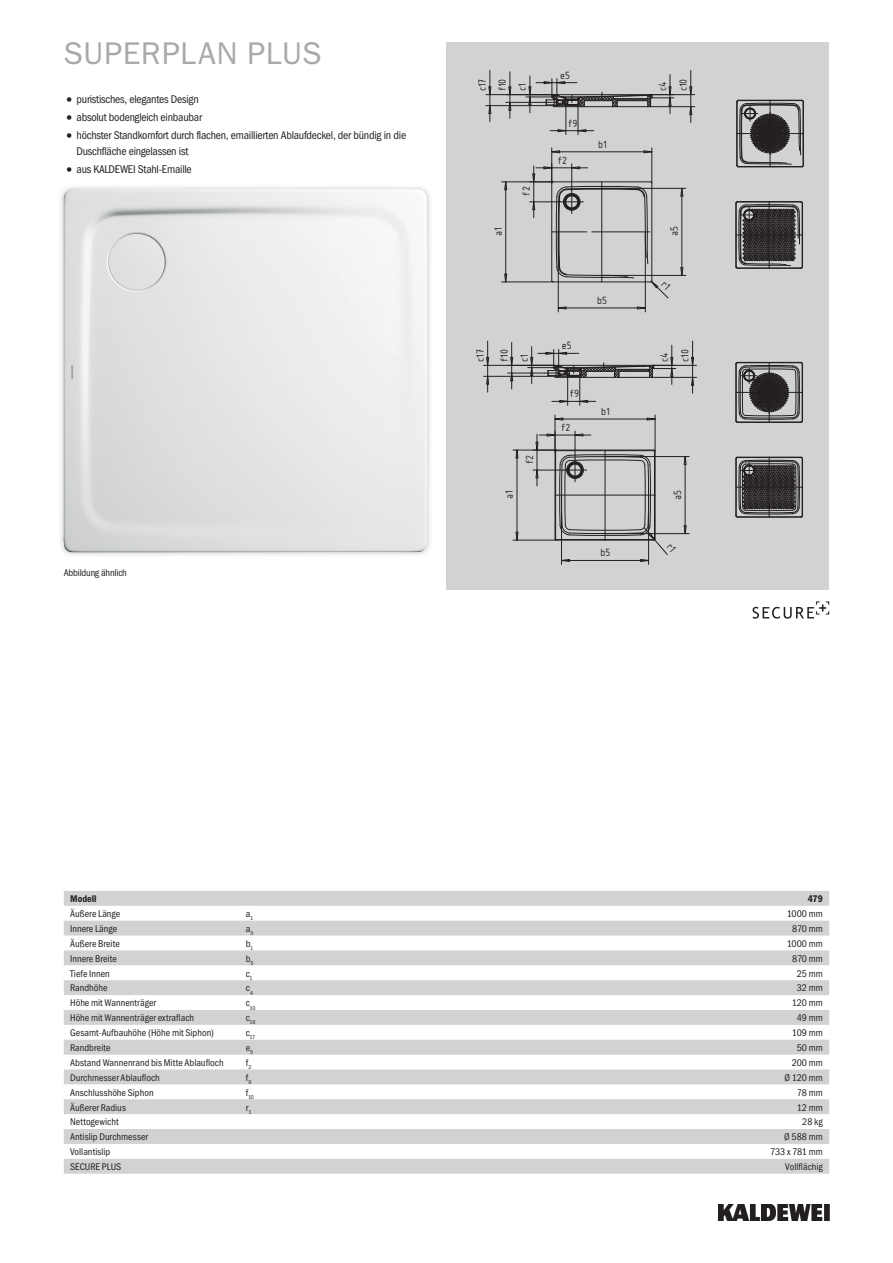
<style>
.page{position:relative;width:893px;height:1263px;background:#fff}
.page>*{position:absolute;margin:0;border:0;box-sizing:border-box;transform-origin:0 0}
.t1{font:31.5px "Franklin Gothic ITC";letter-spacing:.015em;color:#a8a9ad}
.t2{font:11.25px/15.8px "Franklin Gothic Cond ITC";letter-spacing:-.02em;color:#231f20}
.t3{font:11.25px/20.7px "ISOCPEUR";color:#231f20}
.t4{font:9.75px "Franklin Gothic Cond ITC";color:#231f20}
.t5{font:9.75px "Franklin Gothic Cond ITC";letter-spacing:-.02em;color:#231f20}
.t6{font:600 9.75px "Franklin Gothic Cond ITC";color:#231f20}
.t7{font:5.7px "Franklin Gothic Cond ITC";letter-spacing:-.04em;color:#231f20}
.s1{font-size:15.75px}
</style>
<div class="page">
<img style="left:719px;top:1204px;width:110px;height:16px">
<div style="left:446px;top:43px;width:383px;height:547px;background:#d1d2d4"></div>
<svg style="left:736px;top:100px;width:68px;height:68px"></svg>
<div style="left:745px;top:109px;width:10px;height:9px;border:1px dashed #231f20;border-radius:50%"></div>
<svg style="left:735px;top:362px;width:68px;height:61px"></svg>
<div style="left:744px;top:371px;width:10px;height:10px;border:1px dashed #231f20;border-radius:50%"></div>
<svg style="left:735px;top:201px;width:68px;height:68px;background:#545253"></svg>
<div style="left:744px;top:210px;width:10px;height:10px;border:1px dashed #231f20;border-radius:50%"></div>
<svg style="left:735px;top:457px;width:68px;height:61px;background:#524f50"></svg>
<div style="left:744px;top:465px;width:10px;height:10px;border:1px dashed #231f20;border-radius:50%"></div>
<svg style="left:486px;top:70px;width:209px;height:65px"></svg>
<svg style="left:484px;top:341px;width:213px;height:64px"></svg>
<img style="left:61px;top:187px;width:369px;height:50px">
<img style="left:61px;top:236px;width:51px;height:319px">
<img style="left:380px;top:236px;width:50px;height:319px">
<img style="left:64px;top:192px;width:2px;height:37px">
<img style="left:323px;top:189px;width:104px;height:363px">
<img style="left:64px;top:396px;width:259px;height:156px">
<svg style="left:64px;top:891px;width:765px;height:283px;fill:#d7d8da"></svg>
<svg style="left:753px;top:601px;width:76px;height:18px"></svg>
<svg style="left:502px;top:148px;width:184px;height:164px"></svg>
<svg style="left:513px;top:415px;width:176px;height:149px"></svg>
<h1 class="t1" style="left:64px;top:34px;width:259px">SUPERPLAN PLUS</h1>
<p class="t2" style="left:64px;top:92px;width:136px"><span class="s1">•</span> puristisches, elegantes Design</p>
<p class="t2" style="left:64px;top:110px;width:140px"><span class="s1">•</span> absolut bodengleich einbaubar</p>
<p class="t2" style="left:77px;top:127px;width:331px;text-indent:-13px"><span class="s1">•</span> höchster Standkomfort durch flachen, emaillierten Ablaufdeckel, der bündig in die<br>Duschfläche eingelassen ist</p>
<p class="t2" style="left:64px;top:161px;width:129px"><span class="s1">•</span> aus KALDEWEI Stahl-Emaille</p>
<p class="t5" style="left:64px;top:567px;width:65px">Abbildung ähnlich</p>
<p class="t3" style="left:472px;top:91px;width:14px;line-height:20px;text-align:justify;rotate:-90deg">c17 f10 c1</p>
<p class="t3" style="left:487px;top:236px;width:10px;rotate:-90deg">a1</p>
<p class="t3" style="left:515px;top:196px;width:11px;rotate:-90deg">f2</p>
<p class="t3" style="left:468px;top:362px;width:14px;line-height:24px;rotate:-90deg">c17 f10</p>
<p class="t3" style="left:513px;top:362px;width:9px;rotate:-90deg">c1</p>
<p class="t3" style="left:519px;top:464px;width:11px;rotate:-90deg">f2</p>
<p class="t3" style="left:560px;top:64px;width:11px">e5</p>
<p class="t3" style="left:568px;top:112px;width:11px">f9</p>
<p class="t3" style="left:558px;top:149px;width:11px">f2</p>
<p class="t3" style="left:598px;top:133px;width:10px">b1</p>
<p class="t3" style="left:562px;top:335px;width:11px">e5</p>
<p class="t3" style="left:570px;top:383px;width:11px">f9</p>
<p class="t3" style="left:561px;top:417px;width:11px">f2</p>
<p class="t3" style="left:597px;top:290px;width:11px">b5</p>
<p class="t3" style="left:601px;top:401px;width:10px">b1</p>
<p class="t3" style="left:652px;top:91px;width:14px;rotate:-90deg">c4 c10</p>
<p class="t3" style="left:663px;top:236px;width:11px;rotate:-90deg">a5</p>
<p class="t3" style="left:653px;top:362px;width:14px;rotate:-90deg">c4 c10</p>
<p class="t3" style="left:499px;top:499px;width:10px;rotate:-90deg">a1</p>
<p class="t3" style="left:667px;top:500px;width:11px;rotate:-90deg">a5</p>
<p class="t3" style="left:601px;top:542px;width:11px">b5</p>
<p class="t6" style="left:70px;top:893px;width:28px">Modell</p>
<p class="t6" style="left:808px;top:893px;width:17px">479</p>
<p class="t4" style="left:70px;top:908px;width:52px">Äußere Länge</p>
<p class="t4" style="left:246px;top:908px;width:9px">a<sub>1</sub></p>
<p class="t4" style="left:787px;top:908px;width:38px">1000 mm</p>
<p class="t4" style="left:70px;top:923px;width:49px">Innere Länge</p>
<p class="t4" style="left:246px;top:923px;width:9px">a<sub>5</sub></p>
<p class="t4" style="left:792px;top:923px;width:32px">870 mm</p>
<p class="t4" style="left:70px;top:938px;width:51px">Äußere Breite</p>
<p class="t4" style="left:246px;top:938px;width:9px">b<sub>1</sub></p>
<p class="t4" style="left:787px;top:938px;width:38px">1000 mm</p>
<p class="t4" style="left:70px;top:953px;width:48px">Innere Breite</p>
<p class="t4" style="left:246px;top:953px;width:9px">b<sub>5</sub></p>
<p class="t4" style="left:792px;top:953px;width:32px">870 mm</p>
<p class="t4" style="left:70px;top:967px;width:41px">Tiefe Innen</p>
<p class="t4" style="left:246px;top:967px;width:8px">c<sub>1</sub></p>
<p class="t4" style="left:797px;top:967px;width:27px">25 mm</p>
<p class="t4" style="left:70px;top:982px;width:39px">Randhöhe</p>
<p class="t4" style="left:246px;top:982px;width:9px">c<sub>4</sub></p>
<p class="t4" style="left:797px;top:982px;width:27px">32 mm</p>
<p class="t4" style="left:70px;top:997px;width:87px">Höhe mit Wannenträger</p>
<p class="t7" style="left:246px;top:1004px;width:11px"><sup>c</sup>10</p>
<p class="t4" style="left:792px;top:997px;width:33px">120 mm</p>
<p class="t4" style="left:70px;top:1012px;width:126px">Höhe mit Wannenträger extraflach</p>
<p class="t7" style="left:246px;top:1019px;width:11px"><sup>c</sup>16</p>
<p class="t4" style="left:797px;top:1012px;width:27px">49 mm</p>
<p class="t4" style="left:70px;top:1027px;width:145px">Gesamt-Aufbauhöhe (Höhe mit Siphon)</p>
<p class="t7" style="left:246px;top:1034px;width:11px"><sup>c</sup>17</p>
<p class="t4" style="left:792px;top:1027px;width:32px">109 mm</p>
<p class="t4" style="left:70px;top:1042px;width:42px">Randbreite</p>
<p class="t4" style="left:246px;top:1042px;width:9px">e<sub>5</sub></p>
<p class="t4" style="left:797px;top:1042px;width:28px">50 mm</p>
<p class="t4" style="left:70px;top:1057px;width:155px">Abstand Wannenrand bis Mitte Ablaufloch</p>
<p class="t4" style="left:246px;top:1057px;width:7px">f<sub>2</sub></p>
<p class="t4" style="left:792px;top:1057px;width:33px">200 mm</p>
<p class="t4" style="left:70px;top:1072px;width:91px">Durchmesser Ablaufloch</p>
<p class="t4" style="left:246px;top:1072px;width:7px">f<sub>9</sub></p>
<p class="t4" style="left:784px;top:1072px;width:40px">Ø 120 mm</p>
<p class="t4" style="left:70px;top:1087px;width:85px">Anschlusshöhe Siphon</p>
<p class="t7" style="left:246px;top:1094px;width:10px"><sup>f</sup>10</p>
<p class="t4" style="left:797px;top:1087px;width:27px">78 mm</p>
<p class="t4" style="left:70px;top:1101px;width:57px">Äußerer Radius</p>
<p class="t4" style="left:246px;top:1101px;width:7px">r<sub>1</sub></p>
<p class="t4" style="left:797px;top:1101px;width:27px">12 mm</p>
<p class="t4" style="left:70px;top:1116px;width:50px">Nettogewicht</p>
<p class="t4" style="left:802px;top:1116px;width:22px">28 kg</p>
<p class="t4" style="left:70px;top:1131px;width:80px">Antislip Durchmesser</p>
<p class="t4" style="left:784px;top:1131px;width:40px">Ø 588 mm</p>
<p class="t4" style="left:70px;top:1146px;width:42px">Vollantislip</p>
<p class="t4" style="left:770px;top:1146px;width:54px">733 x 781 mm</p>
<p class="t4" style="left:70px;top:1161px;width:53px">SECURE PLUS</p>
<p class="t4" style="left:785px;top:1161px;width:39px">Vollflächig</p>
</div>
